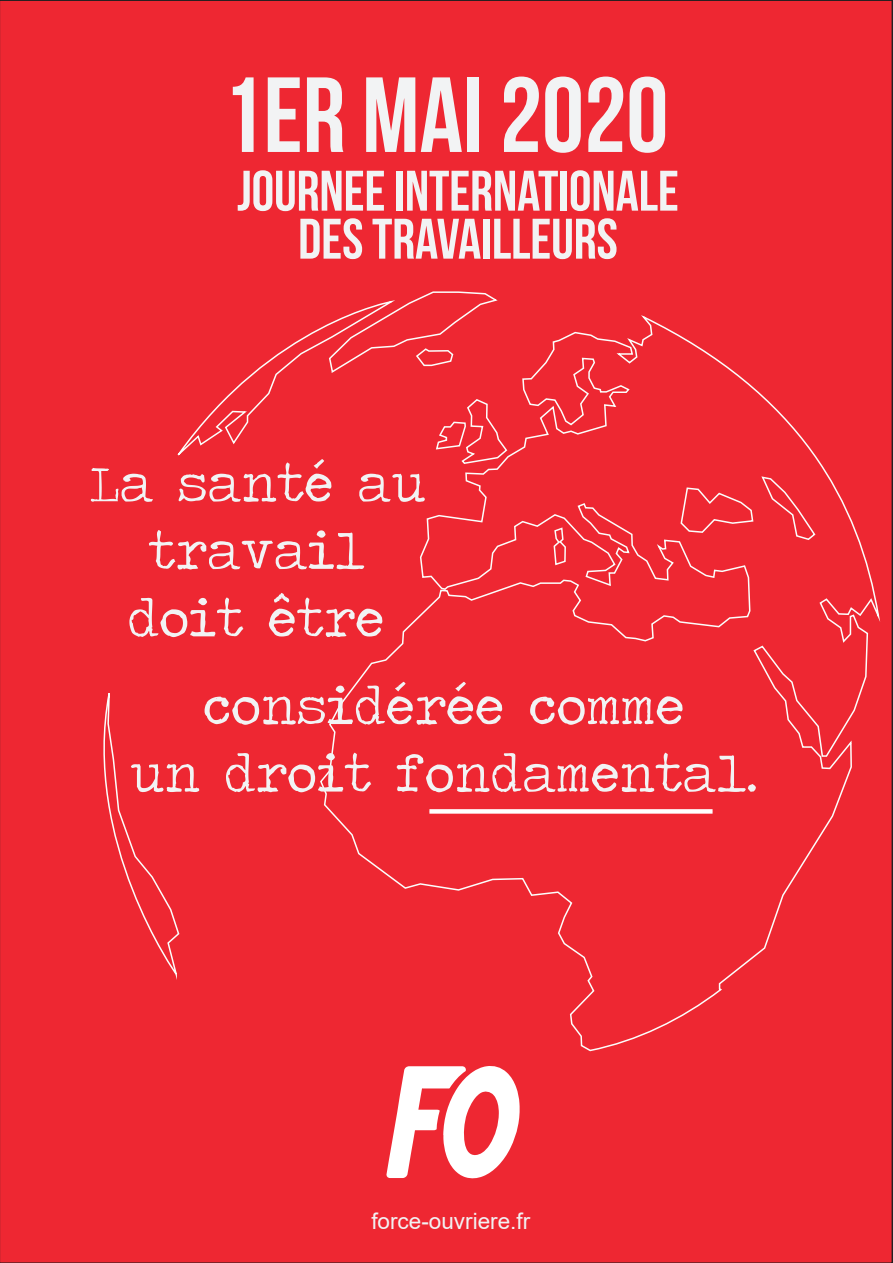
<style>
.page{position:relative;width:893px;height:1263px;background:#ee2732}
.page>*{position:absolute;margin:0;border:0;box-sizing:border-box;transform-origin:0 0}
.t1{font:106.5px "Bebas Neue";color:#f2f3f4}
.t2{font:57px/48px "Bebas Neue";color:#f2f3f4;text-align:center}
.t3{font:54px/67.5px "Traveling Typewriter";color:#f2f3f4;text-align:center}
.t4{font:22.5px "Arial";color:#f2f3f4}
</style>
<div class="page">
<svg style="left:386px;top:1065px;width:134px;height:114px"></svg>
<div style="left:319px;top:315px;width:563px;height:737px;background:#ee2732"></div>
<svg style="left:553px;top:526px;width:14px;height:40px"></svg>
<div style="left:176px;top:291px;width:332px;height:174px;background:#ee2732"></div>
<div style="left:82px;top:673px;width:98px;height:303px;background:#ee2732"></div>
<h1 class="t1" style="left:221px;top:57px;width:449px">1er MAI 2020</h1>
<p class="t2" style="left:237px;top:166px;width:443px">jOURNEE INTERNATIONALE<br>DES TRAVAILLEURS</p>
<p class="t3" style="left:90px;top:448px;width:338px">La santé au travail doit être</p>
<p class="t3" style="left:130px;top:671px;width:628px">considérée comme<br>un droit fondamental.</p>
<p class="t4" style="left:371px;top:1205px;width:160px">force-ouvriere.fr</p>
</div>
